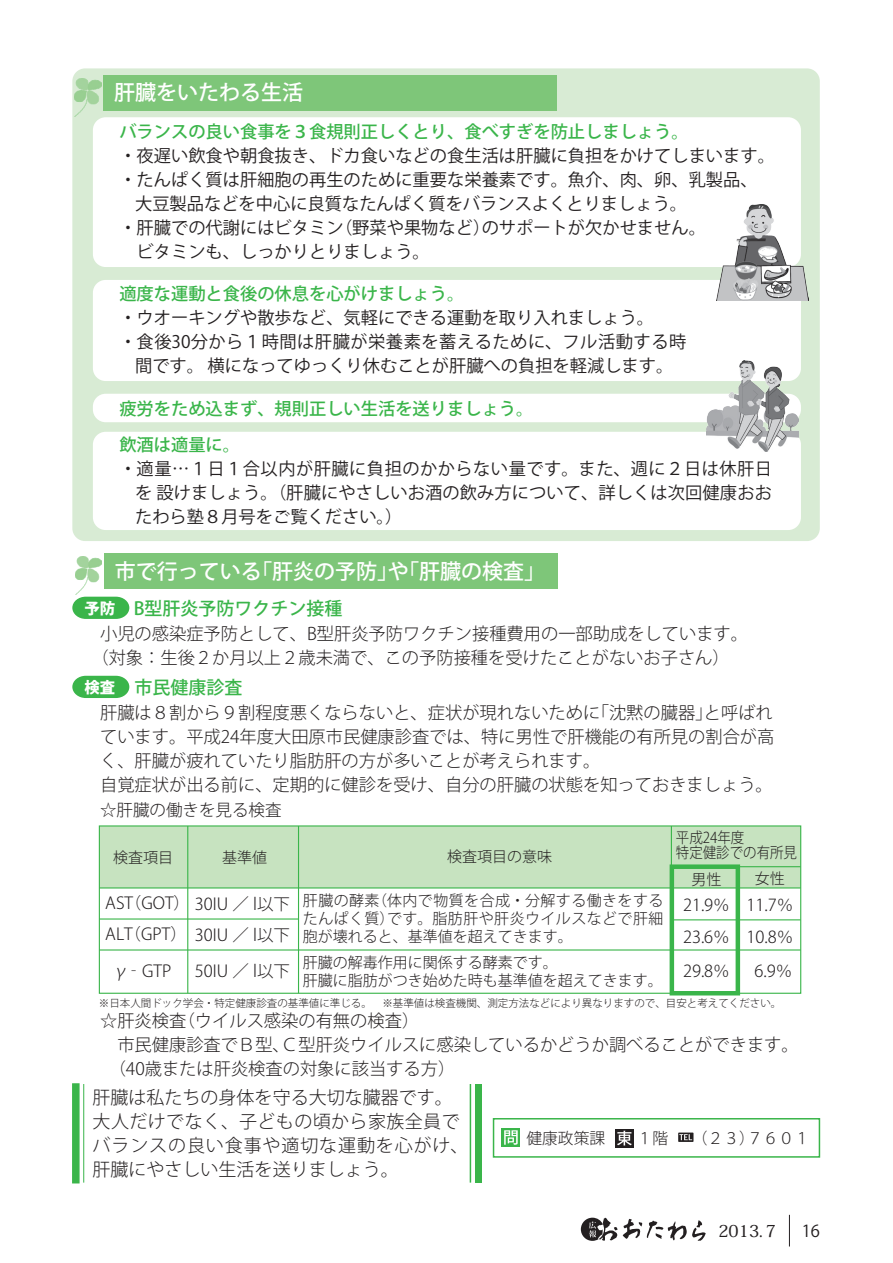
<style>
.page{position:relative;width:893px;height:1263px;background:#fff}
.page>*{position:absolute;margin:0;border:0;box-sizing:border-box;transform-origin:0 0}
.t1{font:500 21px "Koz Go Pro";color:#fff}
.t2{font:300 18px/24px "Koz Go Pro";letter-spacing:.025em;color:#231f20}
.t3{font:500 18px "Koz Go Pro";color:#3ab54a}
.t4{font:17.25px/24px "Koz Go Pro";color:#231f20;text-align:justify}
.t5{font:300 17.25px/24px "Koz Go Pro";color:#231f20}
.t6{font:500 17.25px/36.5px "Koz Go Pro";color:#3ab54a}
.t7{font:17.25px "Koz Go Pro";letter-spacing:.03em;color:#231f20}
.t8{font:300 16.5px/31.5px "Koz Go Pro";color:#231f20}
.t9{font:500 16.5px "Koz Min Pr 6 N";color:#231f20}
.t10{font:16.5px "Koz Go Pro";color:#231f20}
.t11{font:300 15.75px "Koz Go Pro";color:#231f20}
.t12{font:300 15px/18px "Koz Go Pro";color:#231f20;text-align:justify}
.t13{font:300 15px/15px "Koz Go Pro";color:#231f20;scale:.9 1}
.t14{font:300 10.5px "Koz Go Pro";color:#231f20}
.s1{font-weight:800;font-size:15.3px;color:#fff}
</style>
<div class="page">
<hr style="left:789px;top:1215px;width:1px;height:31px;background:#231f20">
<svg style="left:581px;top:1217px;width:125px;height:24px"></svg>
<div style="left:99px;top:826px;width:702px;height:62px;background:#c7e3c0"></div>
<div style="left:72px;top:68px;width:748px;height:473px;background:#d8ebd4;border-radius:13px"></div>
<div style="left:493px;top:1118px;width:327px;height:40px;background:#fff;border:2px solid #3ab54a"></div>
<div style="left:615px;top:1129px;width:19px;height:18px;background:#231f20"></div>
<svg style="left:617px;top:1131px;width:15px;height:14px"></svg>
<div style="left:502px;top:1128px;width:18px;height:18px;background:#3ab54a"></div>
<svg style="left:504px;top:1130px;width:14px;height:15px"></svg>
<svg style="left:678px;top:1132px;width:15px;height:10px"></svg>
<svg style="left:679px;top:1134px;width:13px;height:6px"></svg>
<div style="left:72px;top:1083px;width:8px;height:100px;background:#3ab54a;border:2px solid #3ab54a"></div>
<hr style="left:83px;top:1084px;width:1px;height:98px;background:#3ab54a">
<div style="left:475px;top:1084px;width:6px;height:99px;background:#3ab54a"></div>
<hr style="left:470px;top:1084px;width:1px;height:98px;background:#3ab54a">
<div style="left:103px;top:75px;width:453px;height:35px;background:#7ec679"></div>
<img style="left:74px;top:79px;width:27px;height:38px">
<div style="left:104px;top:553px;width:453px;height:36px;background:#7ec679"></div>
<img style="left:75px;top:557px;width:27px;height:38px">
<div style="left:93px;top:117px;width:708px;height:150px;background:#fff;border-radius:13px"></div>
<div style="left:93px;top:280px;width:708px;height:101px;background:#fff;border-radius:13px"></div>
<div style="left:93px;top:394px;width:708px;height:28px;background:#fff;border-radius:13px"></div>
<div style="left:93px;top:432px;width:708px;height:98px;background:#fff;border-radius:13px"></div>
<img style="left:706px;top:360px;width:92px;height:92px">
<img style="left:717px;top:204px;width:91px;height:96px">
<hr style="left:671px;top:919px;width:130px;height:1px;background:#3ab54a">
<div style="left:99px;top:825px;width:702px;height:169px;border:1px solid #3ab54a"></div>
<hr style="left:99px;top:949px;width:702px;height:1px;background:#3ab54a">
<hr style="left:99px;top:918px;width:200px;height:1px;background:#3ab54a">
<hr style="left:99px;top:887px;width:702px;height:1px;background:#3ab54a">
<hr style="left:671px;top:866px;width:130px;height:1px;background:#3ab54a">
<hr style="left:671px;top:826px;width:1px;height:167px;background:#3ab54a">
<hr style="left:298px;top:826px;width:1px;height:167px;background:#3ab54a">
<hr style="left:187px;top:826px;width:1px;height:167px;background:#3ab54a">
<div style="left:670px;top:864px;width:70px;height:131px;border:4px solid #3ab54a"></div>
<svg style="left:72px;top:597px;width:57px;height:22px"></svg>
<svg style="left:72px;top:676px;width:57px;height:22px"></svg>
<p class="t1" style="left:114px;top:79px;width:190px">肝臓をいたわる生活</p>
<p class="t6" style="left:119px;top:115px;width:571px">バランスの良い食事を３食規則正しくとり、食べすぎを防止しましょう。</p>
<p class="t4" style="left:119px;top:145px;width:657px">・夜遅い飲食や朝食抜き、ドカ食いなどの食生活は肝臓に負担をかけてしまいます。</p>
<p class="t4" style="left:119px;top:169px;width:640px">・たんぱく質は肝細胞の再生のために重要な栄養素です。魚介、肉、卵、乳製品、</p>
<p class="t4" style="left:135px;top:192px;width:553px">大豆製品などを中心に良質なたんぱく質をバランスよくとりましょう。</p>
<p class="t4" style="left:119px;top:216px;width:588px">・肝臓での代謝にはビタミン（野菜や果物など）のサポートが欠かせません。</p>
<p class="t4" style="left:119px;top:240px;width:312px">　ビタミンも、しっかりとりましょう。</p>
<p class="t6" style="left:119px;top:276px;width:347px">適度な運動と食後の休息を心がけましょう。</p>
<p class="t4" style="left:119px;top:306px;width:536px">・ウオーキングや散歩など、気軽にできる運動を取り入れましょう。</p>
<p class="t7" style="left:119px;top:331px;width:569px">・食後30分から１時間は肝臓が栄養素を蓄えるために、フル活動する時</p>
<p class="t4" style="left:135px;top:354px;width:540px">間です。 横になってゆっくり休むことが肝臓への負担を軽減します。</p>
<p class="t6" style="left:119px;top:391px;width:416px">疲労をため込まず、規則正しい生活を送りましょう。飲酒は適量に。</p>
<p class="t4" style="left:135px;top:458px;width:638px;text-indent:-16px">・適量…１日１合以内が肝臓に負担のかからない量です。また、週に２日は休肝日を 設けましょう。（肝臓にやさしいお酒の飲み方について、詳しくは次回健康おおたわら塾８月号をご覧ください。）</p>
<p class="t1" style="left:115px;top:557px;width:421px">市で行っている｢肝炎の予防｣や｢肝臓の検査｣</p>
<p class="t3" style="left:84px;top:596px;width:260px"><span class="s1">予防</span> B型肝炎予防ワクチン接種</p>
<p class="t5" style="left:91px;top:621px;width:658px;text-indent:9px">小児の感染症予防として、B型肝炎予防ワクチン接種費用の一部助成をしています。（対象：生後２か月以上２歳未満で、この予防接種を受けたことがないお子さん）</p>
<p class="t5" style="left:100px;top:700px;width:676px">肝臓は８割から９割程度悪くならないと、症状が現れないために「沈黙の臓器」と呼ばれています。平成24年度大田原市民健康診査では、特に男性で肝機能の有所見の割合が高く、肝臓が疲れていたり脂肪肝の方が多いことが考えられます。<br>自覚症状が出る前に、定期的に健診を受け、自分の肝臓の状態を知っておきましょう。</p>
<p class="t3" style="left:84px;top:676px;width:160px"><span class="s1">検査</span> 市民健康診査</p>
<p class="t8" style="left:100px;top:795px;width:183px">☆肝臓の働きを見る検査</p>
<p class="t12" style="left:222px;top:848px;width:46px">基準値</p>
<p class="t12" style="left:113px;top:849px;width:61px">検査項目</p>
<p class="t8" style="left:105px;top:888px;width:186px;line-height:30.9px">AST（GOT） 30IU ／ l以下<br>ALT（GPT）</p>
<p class="t8" style="left:195px;top:920px;width:97px">30IU ／ l以下</p>
<p class="t8" style="left:113px;top:955px;width:60px">γ‐GTP</p>
<p class="t8" style="left:195px;top:955px;width:97px">50IU ／ l以下</p>
<p class="t12" style="left:447px;top:848px;width:106px">検査項目の意味</p>
<p class="t12" style="left:303px;top:892px;width:362px">肝臓の酵素（体内で物質を合成・分解する働きをするたんぱく質）です。脂肪肝や肝炎ウイルスなどで肝細胞が壊れると、基準値を超えてきます。</p>
<p class="t12" style="left:303px;top:953px;width:361px">肝臓の解毒作用に関係する酵素です。<br>肝臓に脂肪がつき始めた時も基準値を超えてきます。</p>
<p class="t13" style="left:676px;top:830px;width:136px">平成24年度<br>特定健診での有所見</p>
<p class="t12" style="left:691px;top:870px;width:31px">男性</p>
<p class="t8" style="left:683px;top:889px;width:48px">21.9％<br>23.6％</p>
<p class="t8" style="left:683px;top:955px;width:48px">29.8％</p>
<p class="t12" style="left:755px;top:869px;width:32px">女性</p>
<p class="t8" style="left:746px;top:889px;width:48px">11.7％<br>10.8％</p>
<p class="t8" style="left:754px;top:955px;width:39px">6.9％</p>
<p class="t14" style="left:99px;top:996px;width:684px">※日本人間ドック学会・特定健康診査の基準値に準じる。　※基準値は検査機関、測定方法などにより異なりますので、目安と考えてください。</p>
<p class="t5" style="left:100px;top:1009px;width:700px">☆肝炎検査（ウイルス感染の有無の検査）<br>　市民健康診査でＢ型、Ｃ型肝炎ウイルスに感染しているかどうか調べることができます。　（40歳または肝炎検査の対象に該当する方）</p>
<p class="t2" style="left:93px;top:1085px;width:377px">肝臓は私たちの身体を守る大切な臓器です。大人だけでなく、子どもの頃から家族全員でバランスの良い食事や適切な運動を心がけ、肝臓にやさしい生活を送りましょう。</p>
<p class="t11" style="left:526px;top:1128px;width:285px">健康政策課　　１階　　（２３）７６０１</p>
<p class="t9" style="left:718px;top:1222px;width:62px">2013.７</p>
<p class="t10" style="left:802px;top:1220px;width:20px">16</p>
</div>
